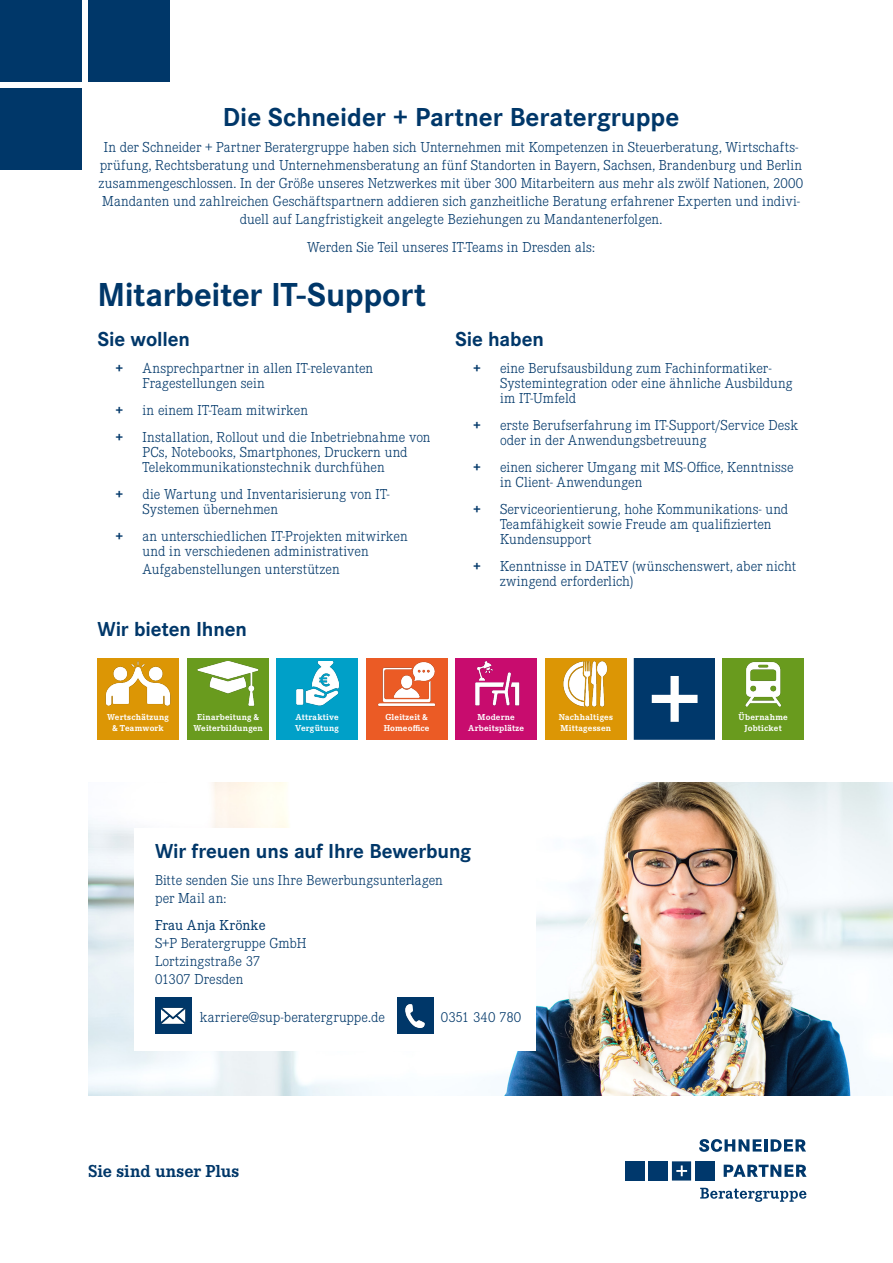
<style>
.page{position:relative;width:893px;height:1263px;background:#fff}
.page>*{position:absolute;margin:0;border:0;box-sizing:border-box;transform-origin:0 0}
.t1{font:700 34.5px "Corporate S";letter-spacing:-.01em;color:#003769}
.t2{font:700 27px "Corporate S";color:#003769}
.t3{font:700 21px "Corporate S";letter-spacing:-.01em;color:#003769}
.t4{font:700 18px "Corporate E";color:#003769}
.t5{font:300 15px/15px "Corporate E";letter-spacing:.005em;color:#003769}
.t6{font:15px "Corporate E";letter-spacing:.01em;color:#003769}
.t7{font:700 15px "Corporate E";color:#003769}
.t8{font:700 9px/10.8px "Corporate E";letter-spacing:.025em;color:#fff;text-align:center}
</style>
<div class="page">
<svg style="left:724px;top:1165px;width:83px;height:12px"></svg>
<svg style="left:699px;top:1139px;width:107px;height:13px"></svg>
<svg style="left:700px;top:1188px;width:106px;height:14px"></svg>
<div style="left:649px;top:1161px;width:19px;height:19px;background:#00386c"></div>
<div style="left:695px;top:1161px;width:19px;height:19px;background:#00386c"></div>
<div style="left:626px;top:1161px;width:19px;height:19px;background:#00386c"></div>
<svg style="left:672px;top:1161px;width:19px;height:19px"></svg>
<img style="left:88px;top:782px;width:804px;height:314px">
<div style="left:0;top:0;width:81px;height:81px;background:#003769"></div>
<div style="left:88px;top:0;width:82px;height:81px;background:#003769"></div>
<div style="left:0;top:89px;width:81px;height:81px;background:#003769"></div>
<div style="left:135px;top:828px;width:401px;height:222px;background:#fff"></div>
<div style="left:155px;top:998px;width:36px;height:36px;background:#003769"></div>
<img style="left:161px;top:1007px;width:24px;height:17px">
<div style="left:397px;top:998px;width:37px;height:36px;background:#003769"></div>
<img style="left:405px;top:1004px;width:20px;height:24px">
<div style="left:98px;top:658px;width:81px;height:81px;background:#dc9605"></div>
<img style="left:105px;top:661px;width:66px;height:45px">
<svg style="left:634px;top:658px;width:81px;height:81px;background:#1a4c7a"></svg>
<div style="left:188px;top:658px;width:81px;height:81px;background:#699b1e"></div>
<img style="left:197px;top:661px;width:62px;height:45px">
<div style="left:277px;top:658px;width:81px;height:81px;background:#00a0c8"></div>
<img style="left:296px;top:661px;width:44px;height:45px">
<div style="left:366px;top:658px;width:81px;height:81px;background:#eb5b25"></div>
<img style="left:377px;top:661px;width:59px;height:45px">
<div style="left:456px;top:658px;width:81px;height:81px;background:#c80c6e"></div>
<img style="left:475px;top:661px;width:45px;height:45px">
<div style="left:723px;top:658px;width:81px;height:81px;background:#699b1e"></div>
<img style="left:745px;top:661px;width:36px;height:45px">
<div style="left:545px;top:658px;width:81px;height:81px;background:#dc9605"></div>
<img style="left:563px;top:661px;width:45px;height:45px">
<p class="t2" style="left:223px;top:98px;width:458px">Die Schneider + Partner Beratergruppe</p>
<p class="t5" style="left:99px;top:137px;width:706px;line-height:18px;text-align:center">In der Schneider + Partner Beratergruppe haben sich Unternehmen mit Kompetenzen in Steuerberatung, Wirtschafts&shy;prüfung, Rechtsberatung und Unternehmensberatung an fünf Standorten in Bayern, Sachsen, Brandenburg und Berlin zusammengeschlossen. In der Größe unseres Netzwerkes mit über 300 Mitarbeitern aus mehr als zwölf Nationen, 2000<br>Mandanten und zahlreichen Geschäftspartnern addieren sich ganzheitliche Beratung erfahrener Experten und indivi&shy;duell auf Langfristigkeit angelegte Beziehungen zu Mandantenerfolgen.</p>
<p class="t5" style="left:307px;top:239px;width:289px">Werden Sie Teil unseres IT-Teams in Dresden als:</p>
<p class="t1" style="left:98px;top:270px;width:330px">Mitarbeiter IT-Support</p>
<p class="t3" style="left:98px;top:324px;width:94px">Sie wollen</p>
<p class="t7" style="left:116px;top:358px;width:9px">+</p>
<p class="t5" style="left:142px;top:360px;width:232px">Ansprechpartner in allen IT-relevanten<br>Fragestellungen sein</p>
<p class="t7" style="left:116px;top:400px;width:9px">+</p>
<p class="t5" style="left:142px;top:402px;width:167px">in einem IT-Team mitwirken</p>
<p class="t7" style="left:116px;top:427px;width:9px">+</p>
<p class="t5" style="left:142px;top:429px;width:290px">Installation, Rollout und die Inbetriebnahme von<br>PCs, Notebooks, Smartphones, Druckern und<br>Telekommunikationstechnik durchfühen</p>
<p class="t7" style="left:116px;top:484px;width:9px">+</p>
<p class="t5" style="left:142px;top:486px;width:249px">die Wartung und Inventarisierung von IT-<br>Systemen übernehmen</p>
<p class="t7" style="left:116px;top:526px;width:9px">+</p>
<p class="t5" style="left:142px;top:528px;width:267px">an unterschiedlichen IT-Projekten mitwirken und in verschiedenen administrativen</p>
<p class="t5" style="left:142px;top:561px;width:199px">Aufgabenstellungen unterstützen</p>
<p class="t3" style="left:98px;top:614px;width:151px">Wir bieten Ihnen</p>
<p class="t3" style="left:455px;top:324px;width:90px">Sie haben</p>
<p class="t7" style="left:473px;top:358px;width:9px">+</p>
<p class="t5" style="left:500px;top:360px;width:294px">eine Berufsausbildung zum Fachinformatiker-<br>Systemintegration oder eine ähnliche Ausbildung im IT-Umfeld</p>
<p class="t7" style="left:473px;top:415px;width:9px">+</p>
<p class="t5" style="left:500px;top:417px;width:300px">erste Berufserfahrung im IT-Support/Service Desk oder in der Anwendungsbetreuung</p>
<p class="t7" style="left:473px;top:457px;width:9px">+</p>
<p class="t5" style="left:500px;top:459px;width:295px">einen sicherer Umgang mit MS-Office, Kenntnisse in Client- Anwendungen</p>
<p class="t7" style="left:473px;top:499px;width:9px">+</p>
<p class="t5" style="left:500px;top:501px;width:290px">Serviceorientierung, hohe Kommunikations- und<br>Teamfähigkeit sowie Freude am qualifizierten<br>Kundensupport</p>
<p class="t7" style="left:473px;top:556px;width:9px">+</p>
<p class="t5" style="left:500px;top:558px;width:298px">Kenntnisse in DATEV (wünschenswert, aber nicht zwingend erforderlich)</p>
<p class="t8" style="left:107px;top:711px;width:63px">Wertschätzung</p>
<p class="t8" style="left:112px;top:722px;width:53px">&amp; Teamwork</p>
<p class="t8" style="left:193px;top:711px;width:71px">Einarbeitung &amp;<br>Weiterbildungen</p>
<p class="t8" style="left:295px;top:711px;width:45px;text-align:left">Attraktive<br>Vergütung</p>
<p class="t8" style="left:384px;top:711px;width:47px;text-align:left">Gleitzeit &amp;<br>Homeoffice</p>
<p class="t8" style="left:468px;top:711px;width:57px">Moderne<br>Arbeitsplätze</p>
<p class="t8" style="left:739px;top:711px;width:51px">Übernahme<br>Jobticket</p>
<p class="t8" style="left:559px;top:711px;width:56px;text-align:left">Nachhaltiges<br>Mittagessen</p>
<p class="t3" style="left:155px;top:837px;width:318px">Wir freuen uns auf Ihre Bewerbung</p>
<p class="t5" style="left:155px;top:873px;width:289px">Bitte senden Sie uns Ihre Bewerbungsunterlagen</p>
<p class="t5" style="left:155px;top:891px;width:73px">per Mail an:</p>
<p class="t6" style="left:155px;top:916px;width:112px">Frau Anja Krönke</p>
<p class="t5" style="left:155px;top:936px;width:153px">S+P Beratergruppe GmbH</p>
<p class="t5" style="left:155px;top:954px;width:107px">Lortzingstraße 37</p>
<p class="t5" style="left:155px;top:972px;width:90px">01307 Dresden</p>
<p class="t5" style="left:200px;top:1009px;width:187px">karriere@sup-beratergruppe.de</p>
<p class="t5" style="left:441px;top:1009px;width:82px">0351 340 780</p>
<p class="t4" style="left:88px;top:1159px;width:152px">Sie sind unser Plus</p>
</div>
